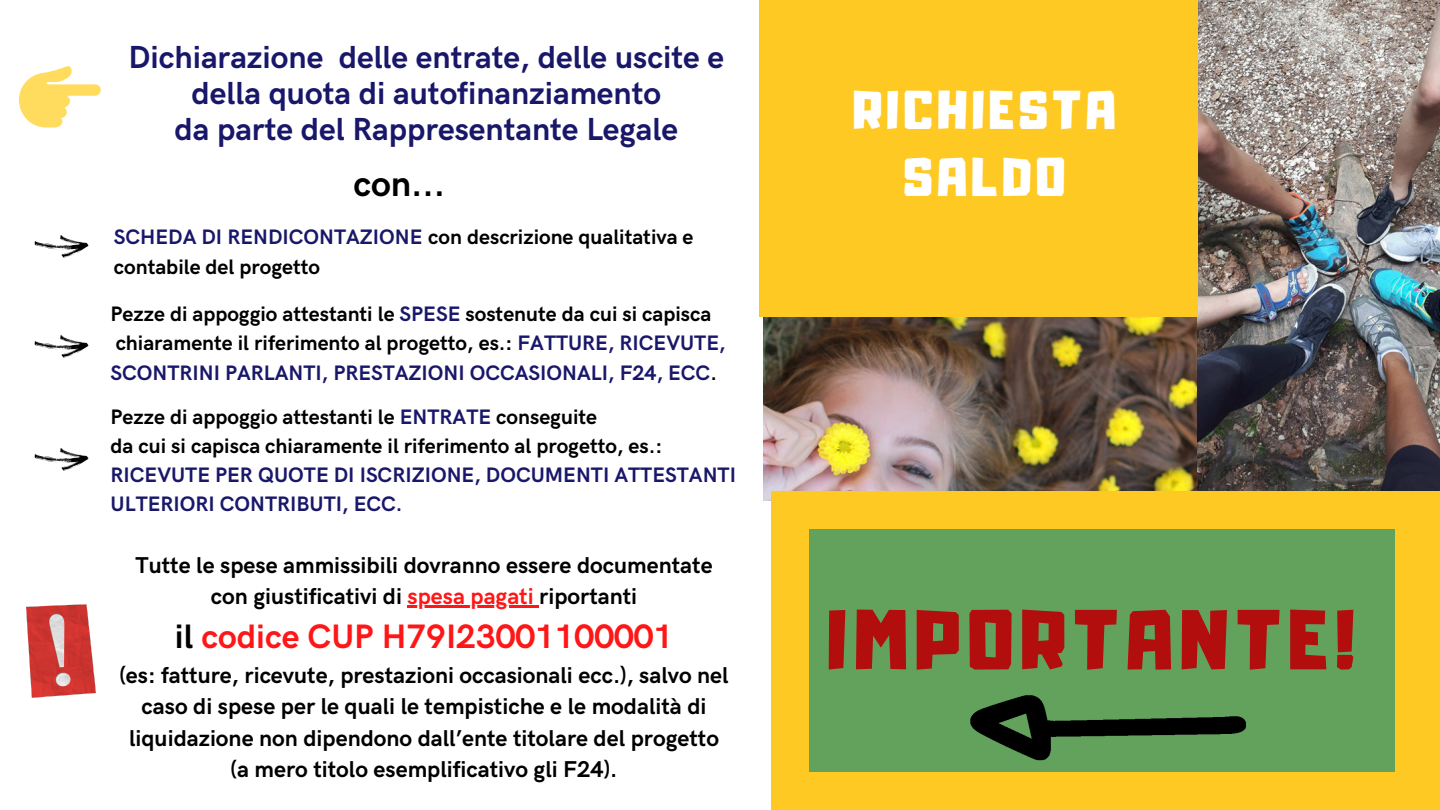
<style>
.page{position:relative;width:1440px;height:810px;background:#fff}
.page>*{position:absolute;margin:0;border:0;box-sizing:border-box;transform-origin:0 0}
.t1{font:74.7px "Adumu";letter-spacing:.1em;color:#b20e0e}
.t2{font:48px/66.8px "Adumu";letter-spacing:.095em;color:#fff;text-align:center}
.t3{font:700 36px "HK Grotesk";color:#000}
.t4{font:700 34px "HK Grotesk";color:#ff1616}
.t5{font:700 32px/35.5px "HK Grotesk";color:#191769;text-align:center}
.t6{font:700 23px/31.5px "HK Grotesk";color:#000;text-align:center}
.t7{font:700 21px/29.4px "HK Grotesk";color:#000}
.t8{font:700 21px "HK Grotesk";color:#191769}
.s1{color:#191769}
.s2{color:#000}
.s3{color:#ff1616}
</style>
<div class="page">
<img style="left:763px;top:317px;width:435px;height:183px">
<img style="left:1198px;top:0;width:242px;height:492px">
<div style="left:759px;top:0;width:439px;height:317px;background:#ffc924"></div>
<svg style="left:19px;top:66px;width:82px;height:62px"></svg>
<img style="left:34px;top:235px;width:55px;height:23px">
<img style="left:34px;top:335px;width:55px;height:23px">
<img style="left:34px;top:448px;width:55px;height:23px">
<img style="left:26px;top:604px;width:69px;height:94px">
<div style="left:771px;top:492px;width:669px;height:318px;background:#ffc924"></div>
<div style="left:809px;top:529px;width:586px;height:243px;background:#62a25d"></div>
<img style="left:970px;top:695px;width:276px;height:66px">
<hr style="left:408px;top:606px;width:131px;height:2px;background:#ff1616">
<p class="t5" style="left:129px;top:41px;width:597px">Dichiarazione delle entrate, delle uscite e della quota di autofinanziamento<br>da parte del Rappresentante Legale</p>
<p class="t3" style="left:353px;top:164px;width:93px">con...</p>
<p class="t7" style="left:114px;top:223px;width:581px"><span class="s1">SCHEDA DI RENDICONTAZIONE</span> con descrizione qualitativa e contabile del progetto</p>
<p class="t7" style="left:111px;top:300px;width:602px">Pezze di appoggio attestanti le <span class="s1">SPESE</span> sostenute da cui si capisca</p>
<p class="t7" style="left:116px;top:329px;width:611px">chiaramente il riferimento al progetto, es.: <span class="s1">FATTURE, RICEVUTE,</span></p>
<p class="t8" style="left:111px;top:361px;width:608px">SCONTRINI PARLANTI, PRESTAZIONI OCCASIONALI, F24, ECC<span class="s2">.</span></p>
<p class="t7" style="left:111px;top:403px;width:488px">Pezze di appoggio attestanti le <span class="s1">ENTRATE</span> conseguite</p>
<p class="t7" style="left:111px;top:432px;width:553px">da cui si capisca chiaramente il riferimento al progetto, es.:</p>
<p class="t8" style="left:111px;top:463px;width:627px">RICEVUTE PER QUOTE DI ISCRIZIONE, DOCUMENTI ATTESTANTI</p>
<p class="t8" style="left:111px;top:492px;width:293px">ULTERIORI CONTRIBUTI, ECC.</p>
<p class="t6" style="left:135px;top:550px;width:579px">Tutte le spese ammissibili dovranno essere documentate</p>
<h2 class="t6" style="left:211px;top:581px;width:428px">con giustificativi di <span class="s3">spesa pagati</span> riportanti</h2>
<p class="t4" style="left:175px;top:617px;width:500px"><span class="s2">il</span> codice CUP H79I23001100001</p>
<p class="t6" style="left:119px;top:660px;width:611px">(es: fatture, ricevute, prestazioni occasionali ecc.), salvo nel</p>
<p class="t6" style="left:129px;top:692px;width:591px">caso di spese per le quali le tempistiche e le modalità di liquidazione non dipendono dall’ente titolare del progetto (a mero titolo esemplificativo gli F24).</p>
<p class="t2" style="left:853px;top:81px;width:264px">RICHIESTA<br>SALDO</p>
<p class="t1" style="left:827px;top:610px;width:529px">IMPORTANTE!</p>
</div>
